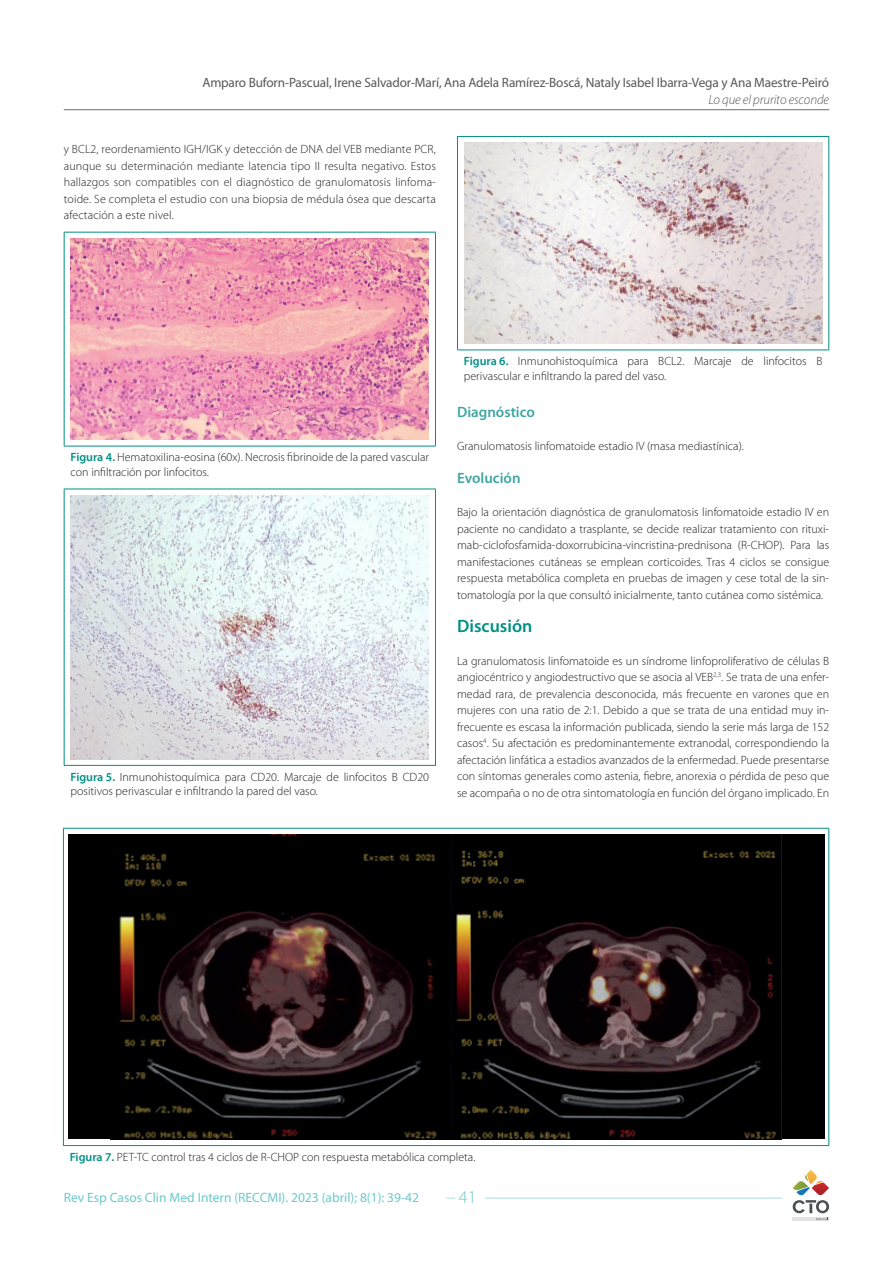
<style>
.page{position:relative;width:893px;height:1263px;background:#fff}
.page>*{position:absolute;margin:0;border:0;box-sizing:border-box;transform-origin:0 0}
._02_Primer_Orden{font:600 18px "Myriad Pro";color:#008f85}
.t1{font:300 18px "Myriad Pro";color:#6bc9cb}
._02_Segundo_Orden{font:600 15px "Myriad Pro";color:#40a6a2}
.t2{font:13.5px "Myriad Pro";letter-spacing:-.01em;color:#57585a}
.t3{font:13.5px "Myriad Pro";color:#6bc9cb}
.t4{font:italic 300 13.5px "Myriad Pro";letter-spacing:-.01em;color:#57585a}
._01_Texto_comun{font:300 12px/16.5px "Myriad Pro";color:#231f20;text-align:justify}
.s1{font-weight:600;color:#008f85}
</style>
<div class="page">
<hr style="left:64px;top:109px;width:765px;height:1px;background:#6c6d70">
<hr style="left:793px;top:1217px;width:36px;height:4px;background:#e1e2e1">
<svg style="left:793px;top:1170px;width:36px;height:50px"></svg>
<hr style="left:485px;top:1198px;width:297px;height:1px;background:#a8dcdd">
<hr style="left:64px;top:232px;width:372px;height:1px;background:#008f85">
<hr style="left:64px;top:233px;width:1px;height:213px;background:#008f85">
<hr style="left:435px;top:233px;width:1px;height:213px;background:#008f85">
<hr style="left:64px;top:446px;width:372px;height:1px;background:#008f85">
<img style="left:71px;top:239px;width:358px;height:201px">
<hr style="left:64px;top:489px;width:372px;height:1px;background:#008f85">
<hr style="left:64px;top:489px;width:1px;height:276px;background:#008f85">
<hr style="left:435px;top:489px;width:1px;height:276px;background:#008f85">
<hr style="left:64px;top:765px;width:372px;height:1px;background:#008f85">
<img style="left:71px;top:495px;width:358px;height:264px">
<hr style="left:457px;top:136px;width:372px;height:1px;background:#008f85">
<hr style="left:457px;top:137px;width:1px;height:213px;background:#008f85">
<hr style="left:828px;top:137px;width:1px;height:213px;background:#008f85">
<hr style="left:457px;top:350px;width:372px;height:1px;background:#008f85">
<img style="left:464px;top:143px;width:358px;height:200px">
<hr style="left:63px;top:828px;width:766px;height:1px;background:#008f85">
<hr style="left:63px;top:829px;width:1px;height:316px;background:#008f85">
<hr style="left:828px;top:829px;width:1px;height:316px;background:#008f85">
<hr style="left:63px;top:1145px;width:766px;height:1px;background:#008f85">
<div style="left:68px;top:835px;width:757px;height:304px;background:#000"></div>
<img style="left:119px;top:835px;width:663px;height:304px">
<p class="t2" style="left:202px;top:74px;width:628px">Amparo Buforn-Pascual, Irene Salvador-Marí, Ana Adela Ramírez-Boscá, Nataly Isabel Ibarra-Vega y Ana Maestre-Peiró</p>
<p class="t4" style="left:708px;top:92px;width:122px">Lo que el prurito esconde</p>
<p class="_01_Texto_comun" style="left:64px;top:141px;width:374px">y BCL2, reordenamiento IGH/IGK y detección de DNA del VEB mediante PCR, aunque su determinación mediante latencia tipo II resulta negativo. Estos hallazgos son compatibles con el diagnóstico de granulomatosis linfoma&shy;toide. Se completa el estudio con una biopsia de médula ósea que descarta afectación a este nivel.</p>
<p class="_01_Texto_comun" style="left:71px;top:450px;width:360px;line-height:14.4px"><span class="s1">Figura 4.</span> Hematoxilina-eosina (60x). Necrosis fibrinoide de la pared vascular con infiltración por linfocitos.</p>
<p class="_01_Texto_comun" style="left:71px;top:770px;width:360px;line-height:14.4px"><span class="s1">Figura 5.</span> Inmunohistoquímica para CD20. Marcaje de linfocitos B CD20 positivos perivascular e infiltrando la pared del vaso.</p>
<p class="_01_Texto_comun" style="left:464px;top:354px;width:360px;line-height:14.4px"><span class="s1">Figura 6.</span> Inmunohistoquímica para BCL2. Marcaje de linfocitos B perivascular e infiltrando la pared del vaso.</p>
<p class="_02_Segundo_Orden" style="left:457px;top:402px;width:79px">Diagnóstico</p>
<p class="_01_Texto_comun" style="left:457px;top:438px;width:288px">Granulomatosis linfomatoide estadio IV (masa mediastínica).</p>
<p class="_02_Segundo_Orden" style="left:457px;top:468px;width:65px">Evolución</p>
<p class="_01_Texto_comun" style="left:457px;top:504px;width:374px">Bajo la orientación diagnóstica de granulomatosis linfomatoide estadio IV en paciente no candidato a trasplante, se decide realizar tratamiento con rituxi&shy;mab-ciclofosfamida-doxorrubicina-vincristina-prednisona (R-CHOP). Para las manifestaciones cutáneas se emplean corticoides. Tras 4 ciclos se consigue respuesta metabólica completa en pruebas de imagen y cese total de la sin&shy;tomatología por la que consultó inicialmente, tanto cutánea como sistémica.</p>
<p class="_02_Primer_Orden" style="left:457px;top:614px;width:77px">Discusión</p>
<p class="_01_Texto_comun" style="left:457px;top:652px;width:374px">La granulomatosis linfomatoide es un síndrome linfoproliferativo de células B angiocéntrico y angiodestructivo que se asocia al VEB<sup>2,3</sup>. Se trata de una enfer&shy;medad rara, de prevalencia desconocida, más frecuente en varones que en mujeres con una ratio de 2:1. Debido a que se trata de una entidad muy in&shy;frecuente es escasa la información publicada, siendo la serie más larga de 152 casos<sup>4</sup>. Su afectación es predominantemente extranodal, correspondiendo la afectación linfática a estadios avanzados de la enfermedad. Puede presentarse con síntomas generales como astenia, fiebre, anorexia o pérdida de peso que se acompaña o no de otra sintomatología en función del órgano implicado. En</p>
<p class="_01_Texto_comun" style="left:70px;top:1149px;width:407px"><span class="s1">Figura 7.</span> PET-TC control tras 4 ciclos de R-CHOP con respuesta metabólica completa.</p>
<p class="t3" style="left:64px;top:1189px;width:357px">Rev Esp Casos Clin Med Intern (RECCMI). 2023 (abril); 8(1): 39-42</p>
<h1 class="t1" style="left:459px;top:1187px;width:19px">41</h1>
</div>
